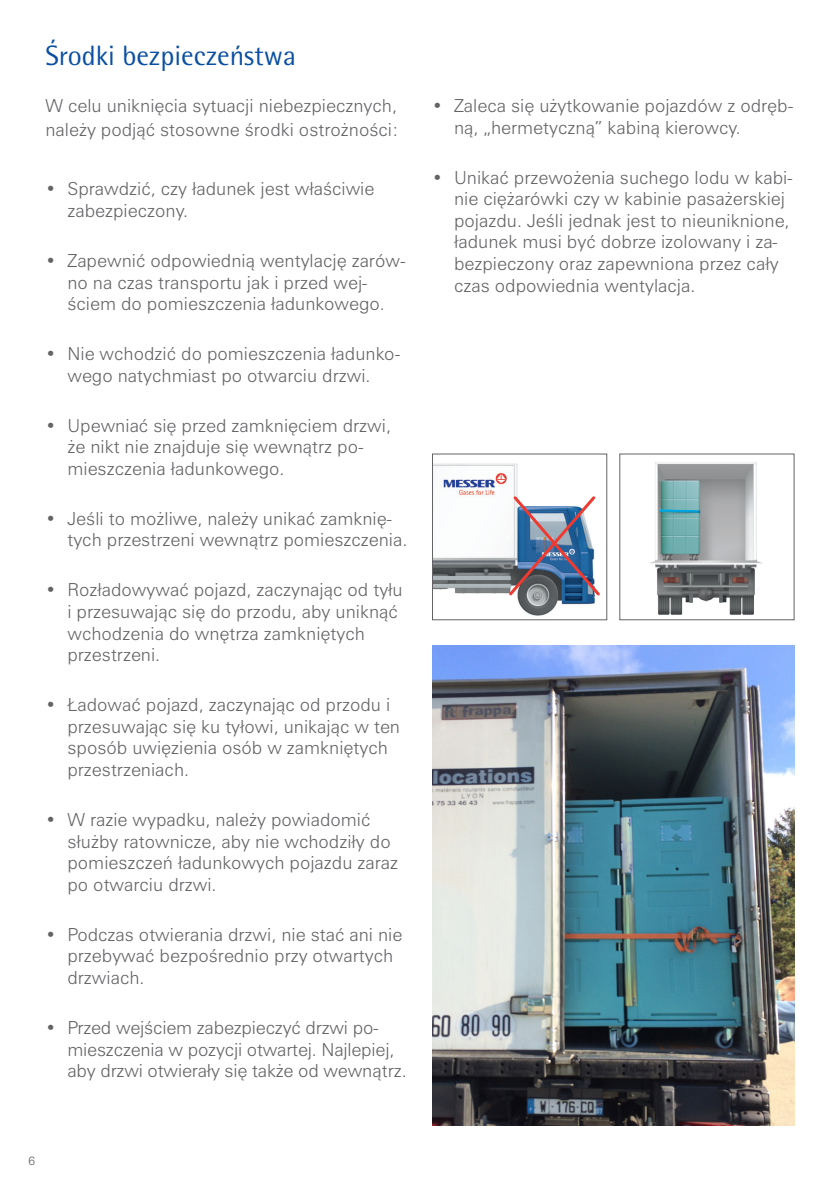
<style>
.page{position:relative;width:840px;height:1191px;background:#fff}
.page>*{position:absolute;margin:0;border:0;box-sizing:border-box;transform-origin:0 0}
.mały_tytuł{font:28px "Rotis Semi Sans W1 G";color:#0a4fa2}
.T1_wciecie_1{font:300 18px/21.6px "Univers";color:#636366}
.T1{font:300 18px/24px "Univers";color:#636366}
.t1{font:300 12px "Univers";color:#636366}
</style>
<div class="page">
<img style="left:432px;top:645px;width:362px;height:480px">
<img style="left:434px;top:463px;width:161px;height:153px">
<div style="left:432px;top:453px;width:175px;height:167px;border:1px solid #636366"></div>
<img style="left:649px;top:462px;width:113px;height:153px">
<div style="left:619px;top:453px;width:175px;height:167px;border:1px solid #636366"></div>
<svg style="left:506px;top:493px;width:94px;height:105px"></svg>
<p class="mały_tytuł" style="left:45px;top:39px;width:252px">Środki bezpieczeństwa</p>
<p class="T1" style="left:45px;top:93px;width:354px">W celu uniknięcia sytuacji niebezpiecznych, należy podjąć stosowne środki ostrożności:</p>
<p class="T1_wciecie_1" style="left:67px;top:178px;width:308px;text-indent:-22px">• Sprawdzić, czy ładunek jest właściwie zabezpieczony.</p>
<p class="T1_wciecie_1" style="left:67px;top:249px;width:339px;text-indent:-22px">• Zapewnić odpowiednią wentylację zarów&shy;no na czas transportu jak i przed wej&shy;ściem do pomieszczenia ładunkowego.</p>
<p class="T1_wciecie_1" style="left:45px;top:343px;width:356px;text-align:center">• Nie wchodzić do pomieszczenia ładunko&shy;wego natychmiast po otwarciu drzwi.</p>
<p class="T1_wciecie_1" style="left:67px;top:414px;width:325px;text-indent:-22px">• Upewniać się przed zamknięciem drzwi, że nikt nie znajduje się wewnątrz po&shy;mieszczenia ładunkowego.</p>
<p class="T1_wciecie_1" style="left:67px;top:507px;width:341px;text-indent:-22px">• Jeśli to możliwe, należy unikać zamknię&shy;tych przestrzeni wewnątrz pomieszczenia.</p>
<p class="T1_wciecie_1" style="left:67px;top:579px;width:336px;text-indent:-22px">• Rozładowywać pojazd, zaczynając od tyłu i przesuwając się do przodu, aby uniknąć wchodzenia do wnętrza zamkniętych przestrzeni.</p>
<p class="T1_wciecie_1" style="left:67px;top:694px;width:334px;text-indent:-22px">• Ładować pojazd, zaczynając od przodu i przesuwając się ku tyłowi, unikając w ten sposób uwięzienia osób w zamkniętych przestrzeniach.</p>
<p class="T1_wciecie_1" style="left:67px;top:808px;width:332px;text-indent:-22px">• W razie wypadku, należy powiadomić służby ratownicze, aby nie wchodziły do pomieszczeń ładunkowych pojazdu zaraz po otwarciu drzwi.</p>
<p class="T1_wciecie_1" style="left:67px;top:923px;width:336px;text-indent:-22px">• Podczas otwierania drzwi, nie stać ani nie przebywać bezpośrednio przy otwartych drzwiach.</p>
<p class="T1_wciecie_1" style="left:67px;top:1016px;width:340px;text-indent:-22px">• Przed wejściem zabezpieczyć drzwi po&shy;mieszczenia w pozycji otwartej. Najlepiej, aby drzwi otwierały się także od wewnątrz.</p>
<p class="T1_wciecie_1" style="left:454px;top:95px;width:340px;text-indent:-22px">• Zaleca się użytkowanie pojazdów z odręb&shy;ną, „hermetyczną” kabiną kierowcy.</p>
<p class="T1_wciecie_1" style="left:454px;top:166px;width:339px;text-indent:-22px">• Unikać przewożenia suchego lodu w kabi&shy;nie ciężarówki czy w kabinie pasażerskiej pojazdu. Jeśli jednak jest to nieuniknione, ładunek musi być dobrze izolowany i za&shy;bezpieczony oraz zapewniona przez cały czas odpowiednia wentylacja.</p>
<p class="t1" style="left:28px;top:1153px;width:8px">6</p>
</div>
